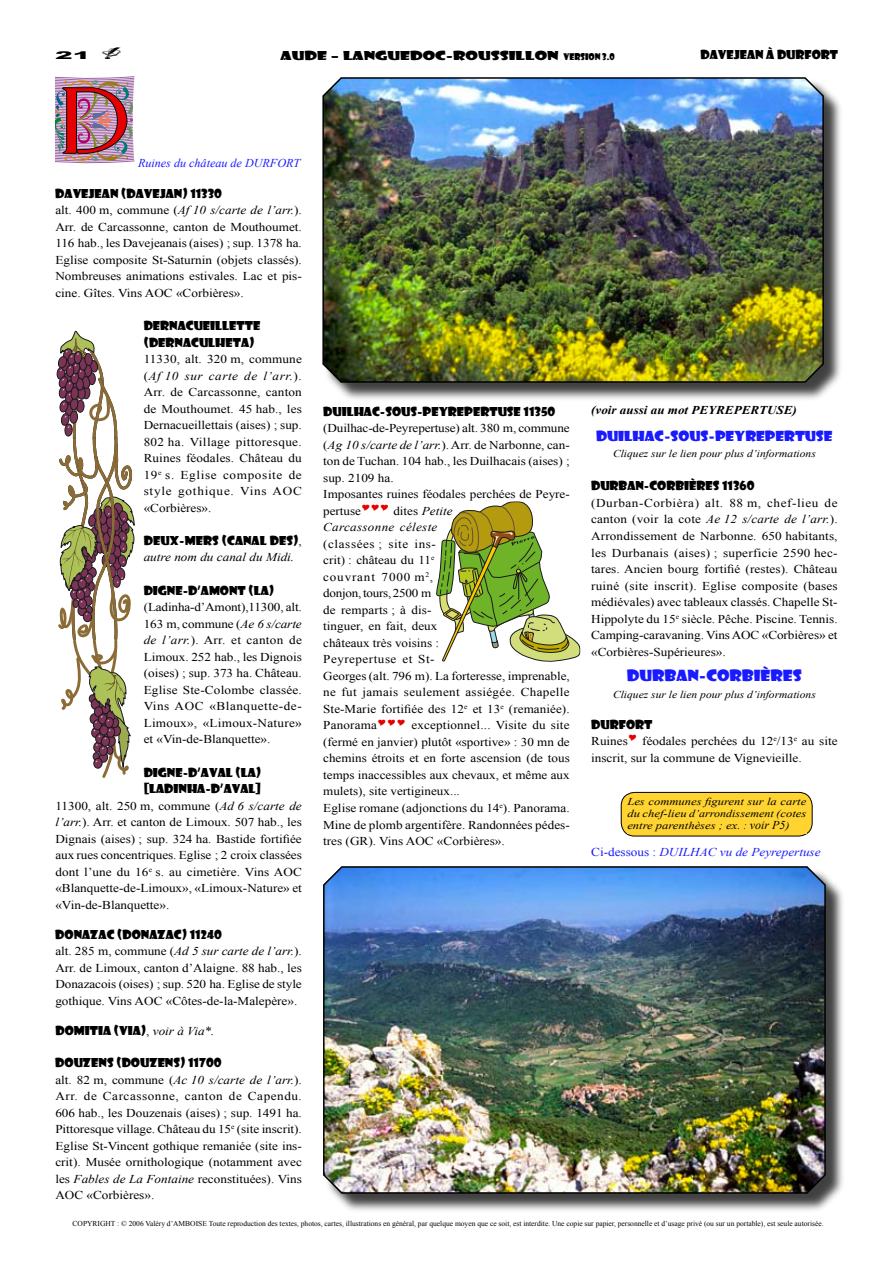
<style>
.page{position:relative;width:893px;height:1263px;background:#fff}
.page>*{position:absolute;margin:0;border:0;box-sizing:border-box;transform-origin:0 0}
.t1{font:15px "Showcard Gothic";color:#1a1aff;scale:1.2 1}
.t2{font:13.5px "Showcard Gothic";color:#1a1aff;scale:1.17 1}
.t3{font:12px/16.5px "Times New Roman";color:#000;text-align:justify;scale:1.1 1}
.t4{font:12px/16.5px "Times New Roman";color:#000;scale:1.09 1}
.t5{font:12px/16.5px "Showcard Gothic";color:#000;scale:1.1 1}
.t6{font:12px "Showcard Gothic";color:#000;scale:1.5 1}
.t7{font:italic 12px "Times New Roman";color:#1a1aff;scale:1.1 1}
.t8{font:italic 12px/16.5px "Times New Roman";letter-spacing:.025em;color:#000;scale:1.09 1}
.t9{font:italic 700 12px "Times New Roman";color:#000;scale:1.09 1}
.t10{font:italic 12px "Times New Roman";color:#1a1aff}
.t11{font:italic 12px "Times New Roman";color:#000;scale:1.1 1}
.t12{font:italic 10.5px/12px "Times New Roman";color:#000;text-align:justify;scale:1.2 1}
.t13{font:italic 10.5px "Times New Roman";color:#000;scale:1.1 1}
.t14{font:900 10.5px "Arial";color:#000;scale:2.5 1}
.t15{font:7.5px "Times New Roman";color:#000}
.s1{font-size:9px}
.s2{font-style:italic}
.s3{font-family:"Times New Roman"}
.s4{font-family:"Times New Roman";font-style:italic}
.s5{font-style:normal}
.s6{font-size:12px}
</style>
<div class="page">
<img style="left:55px;top:77px;width:80px;height:87px">
<div style="left:324px;top:79px;width:520px;height:324px;background:#000;opacity:.75"></div>
<img style="left:322px;top:77px;width:503px;height:306px">
<div style="left:325px;top:868px;width:520px;height:345px;background:#000;opacity:.75"></div>
<img style="left:323px;top:866px;width:503px;height:328px">
<svg style="left:56px;top:330px;width:79px;height:448px"></svg>
<svg style="left:436px;top:501px;width:144px;height:161px"></svg>
<div style="left:621px;top:792px;width:191px;height:44px;background:#ffd431;border-radius:14px"></div>
<div style="left:621px;top:792px;width:191px;height:44px;border:1px solid #000;border-radius:14px"></div>
<div style="left:627px;top:797px;width:179px;height:36px;background:#ffd431"></div>
<p class="t14" style="left:55px;top:48px;width:16px">21</p>
<p class="t6" style="left:281px;top:47px;width:224px">AUDE – LANGUEDOC-ROUSSILLON <span class="s1">VERSION 3.0</span></p>
<p class="t5" style="left:700px;top:46px;width:127px">DAVEJEAN À DURFORT</p>
<p class="t10" style="left:138px;top:154px;width:164px">Ruines du château de DURFORT</p>
<p class="t5" style="left:55px;top:184px;width:153px">DAVEJEAN (DAVEJAN) 11330</p>
<p class="t3" style="left:55px;top:202px;width:226px">alt. 400 m, commune (<span class="s2">Af 10 s/carte de l’arr.</span>).<br>Arr. de Carcassonne, canton de Mouthoumet.<br>116 hab., les Da-ve-jeanais (aises) ; sup. 1378 ha.<br>Eglise composite St-Saturnin (objets classés).<br>Nombreuses animations estivales. Lac et pis&shy;cine. Gîtes. Vins AOC «Corbières».</p>
<p class="t5" style="left:144px;top:317px;width:108px">DERNACUEILLETTE (DERNACULHETA)</p>
<p class="t3" style="left:144px;top:351px;width:145px">11330, alt. 320 m, commune (<span class="s2">Af 10 sur carte de l’arr.</span>).<br>Arr. de Carcassonne, canton de Mouthoumet. 45 hab., les Der-na-cueillettais (aises) ; sup.<br>802 ha. Village pittoresque.<br>Ruines féodales. Château du 19<sup>e</sup> s. Eglise composite de style gothique. Vins AOC «Corbières».</p>
<p class="t5" style="left:144px;top:532px;width:145px">DEUX-MERS (CANAL DES)<span class="s3">,</span></p>
<p class="t11" style="left:144px;top:549px;width:138px">autre nom du canal du Midi.</p>
<p class="t5" style="left:144px;top:581px;width:120px">DIGNE-D’AMONT (LA)</p>
<p class="t3" style="left:144px;top:599px;width:145px">(Ladinha-d’Amont),11300, alt.<br>163 m, commune (<span class="s2">Ae 6 s/carte de l’arr.</span>). Arr. et canton de Limoux. 252 hab., les Dignois (oises) ; sup. 373 ha. Château.<br>Eglise Ste-Colombe classée.<br>Vins AOC «Blanquette-de-Limoux», «Limoux-Nature» et «Vin-de-Blanquette».</p>
<p class="t5" style="left:144px;top:763px;width:108px">DIGNE-D’AVAL (LA) [LADINHA-D’AVAL]</p>
<p class="t3" style="left:55px;top:797px;width:226px">11300, alt. 250 m, commune (<span class="s2">Ad 6 s/carte de l’arr.</span>). Arr. et canton de Limoux. 507 hab., les Dignais (aises) ; sup. 324 ha. Bastide fortifiée aux rues concentriques. Eglise ; 2 croix classées dont l’une du 16<sup>e</sup> s. au cimetière. Vins AOC «Blanquette-de-Limoux», «Limoux-Nature» et «Vin-de-Blanquette».</p>
<p class="t5" style="left:55px;top:925px;width:153px">DONAZAC (DONAZAC) 11240</p>
<p class="t3" style="left:55px;top:943px;width:226px">alt. 285 m, commune (<span class="s2">Ad 5 sur carte de l’arr.</span>).<br>Arr. de Limoux, canton d’Alaigne. 88 hab., les Donazacois (oises) ; sup. 520 ha. Eglise de style gothique. Vins AOC «Côtes-de-la-Male-père».</p>
<p class="t5" style="left:55px;top:1022px;width:146px">DOMITIA (VIA)<span class="s3">,</span> <span class="s4">voir à Via*.</span></p>
<p class="t5" style="left:55px;top:1054px;width:153px">DOUZENS (DOUZENS) 11700</p>
<p class="t3" style="left:55px;top:1071px;width:226px">alt. 82 m, commune (<span class="s2">Ac 10 s/carte de l’arr.</span>).<br>Arr. de Carcassonne, canton de Capendu.<br>606 hab., les Douze-nais (aises) ; sup. 1491 ha.<br>Pittoresque village. Château du 15<sup>e</sup> (site inscrit).<br>Eglise St-Vincent gothique remaniée (site ins&shy;crit). Musée ornithologique (notamment avec les <span class="s2">Fables de La Fontaine</span> reconstituées). Vins AOC «Corbières».</p>
<p class="t5" style="left:323px;top:402px;width:213px">DUILHAC-SOUS-PEYREPERTUSE 11350</p>
<p class="t3" style="left:323px;top:420px;width:226px;text-align:left">(Duilhac-de-Peyrepertuse) alt. 380 m, commune (<span class="s2">Ag 10 s/carte de l’arr.</span>). Arr. de Narbonne, can&shy;ton de Tuchan. 104 hab., les Duilhacais (aises) ; sup. 2109 ha.<br>Imposantes ruines féodales perchées de Peyre&shy;pertuse</p>
<p class="t8" style="left:323px;top:502px;width:120px;text-indent:70px"><span class="s5">dites</span> Petite<br>Carcassonne céleste</p>
<p class="t4" style="left:323px;top:535px;width:228px">(classées ; site ins-<br>crit) : château du 11<sup>e<br></sup>couvrant 7000 m<sup>2</sup>,<br>donjon, tours, 2500 m<br>de remparts ; à dis-<br>tinguer, en fait, deux<br>châteaux très voisins :<br>Peyrepertuse et St-<br>Georges (alt. 796 m). La forteresse, imprenable, ne fut jamais seulement assiégée. Chapelle<br>Ste-Marie fortifiée des 12<sup>e</sup> et 13<sup>e</sup> (remaniée).<br>Pano-ra-ma</p>
<p class="t4" style="left:323px;top:717px;width:228px;text-indent:88px">exceptionnel... Visite du site (fermé en janvier) plutôt «sportive» : 30 mn de chemins étroits et en forte ascension (de tous temps inaccessibles aux chevaux, et même aux mulets), site vertigineux...<br>Eglise romane (adjonctions du 14<sup>e</sup>). Panorama.<br>Mine de plomb argentifère. Randonnées pédes&shy;tres (GR). Vins AOC «Corbières».</p>
<p class="t9" style="left:591px;top:401px;width:190px">(voir aussi au mot PEYREPERTUSE)</p>
<p class="t2" style="left:596px;top:427px;width:204px">DUILHAC-SOUS-PEYREPERTUSE</p>
<p class="t13" style="left:613px;top:447px;width:186px">Cliquez sur le lien pour plus d’informations</p>
<p class="t5" style="left:591px;top:477px;width:150px">DURBAN-CORBIÈRES 11360</p>
<p class="t3" style="left:591px;top:494px;width:226px">(Durban-Corbièra) alt. 88 m, chef-lieu de canton (voir la cote <span class="s2">Ae 12 s/carte de l’arr.</span>).<br>Arrondissement de Narbonne. 650 habitants, les Durbanais (aises) ; superficie 2590 hec&shy;tares. Ancien bourg fortifié (restes). Château ruiné (site inscrit). Eglise composite (bases médiévales) avec tableaux classés. Chapelle St-Hippolyte du 15<sup>e</sup> siècle. Pêche. Piscine. Tennis.<br>Camping-caravaning. Vins AOC «Corbières» et «Corbières-Supérieures».</p>
<p class="t1" style="left:627px;top:666px;width:147px">DURBAN-CORBIÈRES</p>
<p class="t13" style="left:613px;top:687px;width:186px">Cliquez sur le lien pour plus d’informations</p>
<p class="t5" style="left:591px;top:715px;width:57px">DURFORT</p>
<p class="t3" style="left:591px;top:733px;width:226px">Ruines féodales perchées du 12<sup>e</sup>/13<sup>e</sup> au site inscrit, sur la commune de Vignevieille.</p>
<p class="t12" style="left:627px;top:795px;width:151px">Les communes figurent sur la carte du chef-lieu d’arrondissement (cotes entre parenthèses ; ex. : <span class="s6">voir P5</span>)</p>
<p class="t7" style="left:591px;top:843px;width:210px"><span class="s5">Ci-dessous :</span> DUILHAC vu de Peyrepertuse</p>
<p class="t15" style="left:73px;top:1218px;width:752px">COPYRIGHT : © 2006 Valéry d’AMBOISE Toute reproduction des textes, photos, cartes, illustrations en général, par quelque moyen que ce soit, est interdite. Une copie sur papier, personnelle et d’usage privé (ou sur un portable), est seule autorisée.</p>
</div>
